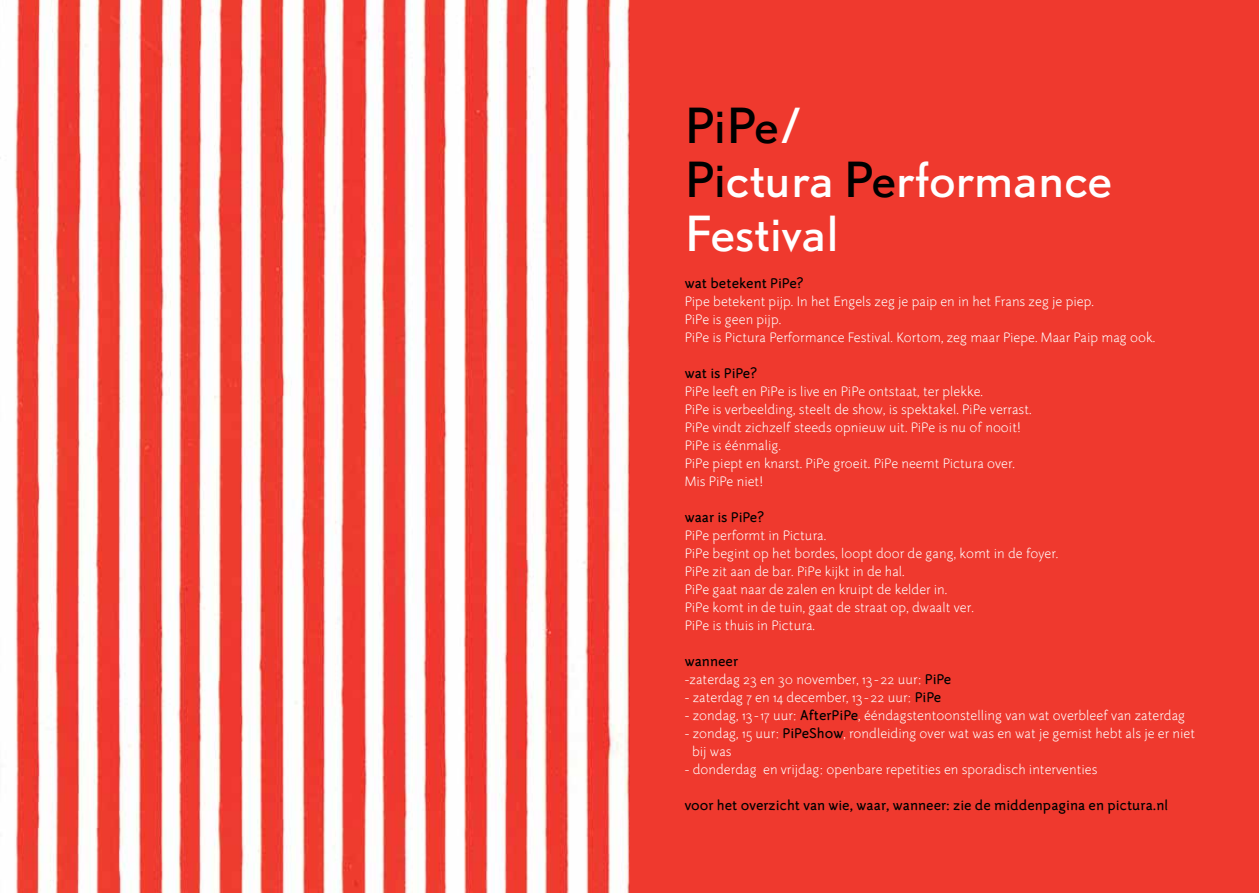
<style>
.page{position:relative;width:1259px;height:893px;background:#fff}
.page>*{position:absolute;margin:0;border:0;box-sizing:border-box;transform-origin:0 0}
.t1{font:45px/54px "DTL Nobel T";letter-spacing:.005em;color:#fff}
.t2{font:15px/18px "Serious Sans Pro";letter-spacing:.005em;color:#fff}
.t3{font:700 15px "Serious Sans Pro";letter-spacing:.005em;color:#000}
.s1{color:#000}
.s2{font-weight:700;color:#000}
</style>
<div class="page">
<div style="left:629px;top:0;width:630px;height:893px;background:#ef392e"></div>
<img style="left:15px;top:0;width:614px;height:893px">
<h1 class="t1" style="left:685px;top:97px;width:429px"><span class="s1">PiPe</span>/<br><span class="s1">Pi</span>ctura <span class="s1">Pe</span>rformance<br>Festival</h1>
<p class="t3" style="left:685px;top:274px;width:120px">wat betekent PiPe?</p>
<p class="t2" style="left:685px;top:291px;width:472px">Pipe betekent pijp. In het Engels zeg je paip en in het Frans zeg je piep.<br>PiPe is geen pijp.<br>PiPe is Pictura Performance Festival. Kortom, zeg maar Piepe. Maar Paip mag ook.</p>
<p class="t3" style="left:685px;top:364px;width:74px">wat is PiPe?</p>
<p class="t2" style="left:685px;top:381px;width:348px">PiPe leeft en PiPe is live en PiPe ontstaat, ter plekke.<br>PiPe is verbeelding, steelt de show, is spektakel. PiPe verrast.<br>PiPe vindt zichzelf steeds opnieuw uit. PiPe is nu of nooit!<br>PiPe is éénmalig.<br>PiPe piept en knarst. PiPe groeit. PiPe neemt Pictura over.<br>Mis PiPe niet!</p>
<p class="t3" style="left:685px;top:508px;width:81px">waar is PiPe?</p>
<p class="t2" style="left:685px;top:525px;width:375px">PiPe performt in Pictura.<br>PiPe begint op het bordes, loopt door de gang, komt in de foyer.<br>PiPe zit aan de bar. PiPe kijkt in de hal.<br>PiPe gaat naar de zalen en kruipt de kelder in.<br>PiPe komt in de tuin, gaat de straat op, dwaalt ver.<br>PiPe is thuis in Pictura.</p>
<p class="t2" style="left:685px;top:651px;width:268px"><span class="s2">wanneer<br></span>-zaterdag 23 en 30 november, 13 - 22 uur: <span class="s2">PiPe</span></p>
<p class="t2" style="left:685px;top:687px;width:258px">- zaterdag 7 en 14 december, 13 - 22 uur: <span class="s2">PiPe</span></p>
<p class="t2" style="left:685px;top:705px;width:502px">- zondag, 13 - 17 uur: <span class="s2">AfterPiPe</span>, ééndagstentoonstelling van wat overbleef van zaterdag</p>
<p class="t2" style="left:692px;top:723px;width:504px;text-indent:-7px">- zondag, 15 uur: <span class="s2">PiPeShow</span>, rondleiding over wat was en wat je gemist hebt als je er niet bij was</p>
<p class="t2" style="left:685px;top:759px;width:414px">- donderdag en vrijdag: openbare repetities en sporadisch interventies</p>
<p class="t3" style="left:685px;top:796px;width:485px">voor het overzicht van wie, waar, wanneer: zie de middenpagina en pictura.nl</p>
</div>
